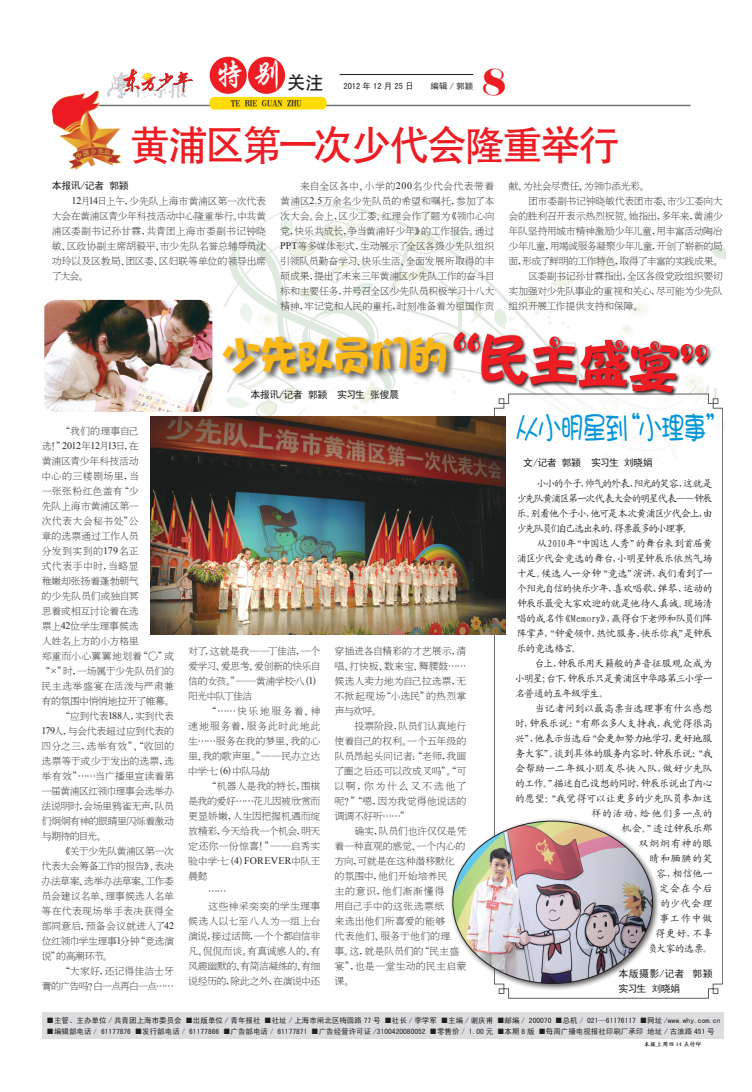
<style>
.page{position:relative;width:752px;height:1092px;background:#fff}
.page>*{position:absolute;margin:0;border:0;box-sizing:border-box;transform-origin:0 0}
.t1{font:54px "H Yo 3 gj";color:#ee1d23}
.t2{font:41px "DFP Hai Bao W12";letter-spacing:-.1em;color:#fcb814}
.t3{font:40px "H Yb 1 gj";letter-spacing:-.055em;color:#ee1d23}
.t4{font:36px "Elephant";color:#ee1d23}
.t5{font:34px "H Yi 1 gj";color:#fff}
.t6{font:31.6px "DFP Shao Nv W5";letter-spacing:-.08em;color:#0095d9;scale:.77 1}
.t7{font:10px/15px "H Ya 2 gj";letter-spacing:-.03em;color:#231f20;text-align:justify}
.t8{font:10px/15px "Kai Ti GB2312";letter-spacing:-.045em;color:#231f20;text-align:justify}
.t9{font:10px/15px "Kai Ti GB2312";letter-spacing:-.01em;color:#231f20;text-align:right}
.t10{font:10px/15px "H Ya 2 gj";letter-spacing:-.01em;color:#231f20}
.t11{font:10px "H Ya 2 gj";letter-spacing:-.05em;color:#231f20}
.t12{font:10px "H Ya 2 gj";letter-spacing:-.06em;color:#231f20}
.t13{font:10px "H Ya 2 gj";letter-spacing:.03em;color:#231f20}
.t14{font:10px "H Ya 2 gj";letter-spacing:-.005em;color:#231f20}
.t15{font:10px "Sim Hei";letter-spacing:-.05em;color:#231f20}
.t16{font:10px "H Ya 2 gj";letter-spacing:-.055em;color:#231f20}
.t17{font:10px "H Ya 2 gj";color:#231f20}
.t18{font:10px "H Ya 2 gj";letter-spacing:-.065em;color:#231f20}
.t19{font:10px "H Ya 2 gj";letter-spacing:.02em;color:#231f20}
.t20{font:10px "H Ya 2 gj";letter-spacing:.025em;color:#231f20}
.t21{font:10px "H Ya 2 gj";letter-spacing:-.07em;color:#231f20}
.t22{font:10px "H Ya 2 gj";letter-spacing:.01em;color:#231f20}
.t23{font:10px "H Ya 2 gj";letter-spacing:-.095em;color:#231f20}
.t24{font:10px/15px "Sim Hei";letter-spacing:.005em;color:#231f20}
.t25{font:10px "H Ya 2 gj";letter-spacing:.035em;color:#231f20}
.t26{font:9px "H Ya 5 gj";color:#231f20}
.t27{font:8.5px "Sim Hei";letter-spacing:.125em;color:#231f20}
.t28{font:8.5px "Sim Hei";color:#231f20}
.t29{font:7.5px "Sim Hei";color:#231f20}
.t30{font:6px "H Yc 3 gj";color:#231f20}
.s1{font-family:"H Yb 1 gj";font-size:18px}
.s2{font-family:"Times New Roman"}
.s3{font-family:"Sim Sun"}
</style>
<div class="page">
<img style="left:224px;top:205px;width:501px;height:296px">
<hr style="left:73px;top:105px;width:617px;height:1px;background:#6c6d70">
<div style="left:209px;top:97px;width:117px;height:12px;background:#ffdc01;border-radius:5px"></div>
<div style="left:209px;top:57px;width:38px;height:37px;background:#ee1d23;border-radius:50%"></div>
<div style="left:248px;top:57px;width:37px;height:37px;background:#ee1d23;border-radius:50%"></div>
<hr style="left:339px;top:74px;width:134px;height:1px;background:#231f20">
<img style="left:107px;top:68px;width:86px;height:30px">
<div style="left:43px;top:1012px;width:680px;height:26px;background:#dcdddf"></div>
<svg style="left:494px;top:394px;width:228px;height:604px"></svg>
<div style="left:449px;top:817px;width:210px;height:174px;background:#231f20;opacity:.75"></div>
<img style="left:452px;top:821px;width:200px;height:162px">
<div style="left:221px;top:335px;width:234px;height:48px;background:#231f20;opacity:.75"></div>
<svg style="left:452px;top:331px;width:260px;height:66px"></svg>
<img style="left:52px;top:92px;width:43px;height:69px">
<img style="left:44px;top:300px;width:168px;height:112px">
<img style="left:150px;top:416px;width:355px;height:218px">
<p class="t27" style="left:250px;top:82px;width:164px"><sup>别</sup><span class="s1">关注</span> 2012年12月25日</p>
<h3 class="t5" style="left:212px;top:57px;width:35px">特</h3>
<p class="t26" style="left:230px;top:99px;width:72px">TE BIE GUAN ZHU</p>
<p class="t28" style="left:430px;top:82px;width:44px">编辑 / 郭颖</p>
<h3 class="t4" style="left:481px;top:59px;width:26px">8</h3>
<h3 class="t3" style="left:130px;top:125px;width:490px">黄浦区第一次少代会隆重举行</h3>
<p class="t15" style="left:52px;top:181px;width:78px">本报讯/记者 郭颖</p>
<p class="t7" style="left:52px;top:193px;width:216px;text-indent:20px"><span class="s2">12</span>月<span class="s2">14</span>日上午，少先队上海市黄浦区第一次代表大会在黄浦区青少年科技活动中心隆重举行。中共黄浦区委副书记孙甘霖，共青团上海市委副书记钟晓敏、区政协副主席胡毅平、市少先队名誉总辅导员沈功玲以及区教局、团区委、区妇联等单位的领导出席了大会。</p>
<p class="t7" style="left:280px;top:178px;width:216px;text-indent:20px">来自全区各中、小学的<span class="s2">200</span>名少代会代表带着黄浦区<span class="s2">2.5</span>万余名少先队员的希望和嘱托，参加了本次大会。会上，区少工委、红理会作了题为《领巾心向党，快乐共成长，争当黄浦好少年》的工作报告。通过<span class="s2">PPT</span>等多媒体形式，生动展示了全区各级少先队组织引领队员勤奋学习、快乐生活、全面发展所取得的丰硕成果，提出了未来三年黄浦区少先队工作的奋斗目标和主要任务，并号召全区少先队员积极学习十八大精神，牢记党和人民的重托，时刻准备着为祖国作贡</p>
<p class="t21" style="left:508px;top:181px;width:142px">献、为社会尽责任、为领巾添光彩。</p>
<p class="t11" style="left:528px;top:196px;width:196px">团市委副书记钟晓敏代表团市委、市少工委向大</p>
<p class="t7" style="left:508px;top:208px;width:216px">会的胜利召开表示热烈祝贺。她指出，多年来，黄浦少</p>
<p class="t7" style="left:508px;top:223px;width:216px">年队坚持用城市精神激励少年儿童，用丰富活动陶冶</p>
<p class="t12" style="left:508px;top:241px;width:216px">少年儿童，用竭诚服务凝聚少年儿童，开创了崭新的局</p>
<p class="t18" style="left:508px;top:256px;width:216px">面，形成了鲜明的工作特色，取得了丰富的实践成果。</p>
<p class="t7" style="left:528px;top:268px;width:196px">区委副书记孙甘霖指出，全区各级党政组织要切</p>
<p class="t11" style="left:508px;top:286px;width:216px">实加强对少先队事业的重视和关心，尽可能为少先队</p>
<p class="t7" style="left:508px;top:298px;width:136px">组织开展工作提供支持和保障。</p>
<p class="t14" style="left:60px;top:426px;width:80px">“我们的理事自己</p>
<p class="t7" style="left:42px;top:438px;width:99px">选！”<span class="s2">2012</span>年<span class="s2">12</span>月<span class="s2">13</span>日，在</p>
<p class="t7" style="left:42px;top:453px;width:99px">黄浦区青少年科技活动</p>
<p class="t13" style="left:42px;top:471px;width:99px">中心的三楼剧场里，当</p>
<p class="t19" style="left:42px;top:486px;width:99px">一张张粉红色盖有“少</p>
<p class="t7" style="left:42px;top:498px;width:99px">先队上海市黄浦区第一</p>
<p class="t25" style="left:42px;top:516px;width:99px">次代表大会秘书处”公</p>
<p class="t7" style="left:42px;top:528px;width:99px">章的选票通过工作人员</p>
<p class="t20" style="left:42px;top:546px;width:99px">分发到实到的<span class="s2">179</span>名正</p>
<p class="t13" style="left:42px;top:561px;width:99px">式代表手中时，当略显</p>
<p class="t7" style="left:42px;top:573px;width:99px">稚嫩却张扬着蓬勃朝气</p>
<p class="t7" style="left:42px;top:588px;width:99px">的少先队员们或独自冥</p>
<p class="t7" style="left:42px;top:603px;width:99px">思着或相互讨论着在选</p>
<p class="t7" style="left:42px;top:618px;width:99px">票上<span class="s2">42</span>位学生理事候选</p>
<p class="t7" style="left:42px;top:633px;width:99px">人姓名上方的小方格里</p>
<p class="t17" style="left:42px;top:651px;width:134px">郑重而小心翼翼地划着“○”或</p>
<p class="t7" style="left:40px;top:663px;width:135px">“×”时，一场属于少先队员们的</p>
<p class="t13" style="left:41px;top:681px;width:134px">民主选举盛宴在活泼与严肃兼</p>
<p class="t11" style="left:42px;top:696px;width:134px">有的氛围中悄悄地拉开了帷幕。</p>
<p class="t7" style="left:60px;top:708px;width:115px">“应到代表<span class="s2">188</span>人，实到代表</p>
<p class="t7" style="left:41px;top:723px;width:134px"><span class="s2">179</span>人，与会代表超过应到代表的</p>
<p class="t22" style="left:42px;top:741px;width:134px">四分之三，选举有效”、“收回的</p>
<p class="t7" style="left:42px;top:753px;width:134px">选票等于或少于发出的选票，选</p>
<p class="t10" style="left:42px;top:768px;width:134px">举有效”……当广播里宣读着第</p>
<p class="t11" style="left:42px;top:786px;width:134px">一届黄浦区红领巾理事会选举办</p>
<p class="t7" style="left:42px;top:798px;width:134px">法说明时，会场里鸦雀无声，队员</p>
<p class="t12" style="left:42px;top:816px;width:134px">们炯炯有神的眼睛里闪烁着激动</p>
<p class="t7" style="left:42px;top:828px;width:66px">与期待的目光。</p>
<p class="t12" style="left:60px;top:846px;width:115px">《关于少先队黄浦区第一次</p>
<p class="t16" style="left:42px;top:861px;width:134px">代表大会筹备工作的报告》、表决</p>
<p class="t11" style="left:42px;top:876px;width:134px">办法草案、选举办法草案、工作委</p>
<p class="t7" style="left:42px;top:888px;width:134px">员会建议名单、理事候选人名单</p>
<p class="t19" style="left:42px;top:906px;width:134px">等在代表现场举手表决获得全</p>
<p class="t14" style="left:42px;top:921px;width:134px">部同意后，预备会议就进入了<span class="s2">42</span></p>
<p class="t11" style="left:42px;top:936px;width:134px">位红领巾学生理事<span class="s2">1</span>分钟“竞选演</p>
<p class="t7" style="left:42px;top:948px;width:72px">说”的高潮环节。</p>
<p class="t14" style="left:60px;top:966px;width:115px">“大家好，还记得佳洁士牙</p>
<p class="t23" style="left:42px;top:981px;width:134px">膏的广告吗？白一点再白一点……</p>
<h1 class="t1" style="left:428px;top:327px;width:306px;rotate:3deg">“民主盛宴”</h1>
<h3 class="t6" style="left:514px;top:412px;width:279px">从小明星到“小理事”</h3>
<p class="t15" style="left:523px;top:457px;width:131px">文/记者 郭颖 实习生 刘晓娟</p>
<h2 class="t2" style="left:221px;top:335px;width:229px">少先队员们的</h2>
<p class="t15" style="left:250px;top:389px;width:150px">本报讯/记者 郭颖 实习生 张俊晨</p>
<p class="t7" style="left:188px;top:643px;width:135px">对了，这就是我——丁佳洁，一个爱学习、爱思考、爱创新的快乐自信的女孩。”——黄浦学校<span class="s2">·</span>八（<span class="s2">1</span>）阳光中队丁佳洁</p>
<p class="t7" style="left:188px;top:703px;width:134px;text-indent:19px">“……快乐地服务着、神速地服务着，服务此时此地此生……服务在我的梦里、我的心里、我的歌声里。”——民办立达中学<span class="s2">·</span>七（<span class="s2">6</span>）中队马<span class="s3">劼</span></p>
<p class="t7" style="left:207px;top:778px;width:115px">“机器人是我的特长，围棋</p>
<p class="t11" style="left:188px;top:796px;width:134px">是我的爱好……花儿因被欣赏而</p>
<p class="t7" style="left:188px;top:808px;width:134px">更显娇嫩，人生因把握机遇而绽</p>
<p class="t11" style="left:188px;top:826px;width:134px">放精彩，今天给我一个机会，明天</p>
<p class="t17" style="left:188px;top:841px;width:134px">定还你一份惊喜！”——启秀实</p>
<p class="t7" style="left:188px;top:853px;width:134px">验中学<span class="s2">·</span>七（<span class="s2">4</span>）<span class="s2">FOREVER</span>中队王</p>
<p class="t7" style="left:188px;top:868px;width:21px">晨懿</p>
<p class="t7" style="left:208px;top:883px;width:20px">……</p>
<p class="t20" style="left:208px;top:901px;width:114px">这些神采奕奕的学生理事</p>
<p class="t13" style="left:188px;top:916px;width:134px">候选人以七至八人为一组上台</p>
<p class="t7" style="left:188px;top:928px;width:134px">演说，接过话筒，一个个都自信非</p>
<p class="t7" style="left:188px;top:943px;width:134px">凡、侃侃而谈。有真诚感人的、有</p>
<p class="t16" style="left:188px;top:961px;width:134px">风趣幽默的、有简洁凝练的、有细</p>
<p class="t12" style="left:188px;top:976px;width:134px">说经历的，除此之外，在演说中还</p>
<p class="t7" style="left:334px;top:643px;width:133px">穿插进各自精彩的才艺展示，清唱、打快板、数来宝、舞腰鼓……候选人卖力地为自己拉选票，无不掀起现场“小选民”的热烈掌声与欢呼。</p>
<p class="t7" style="left:334px;top:718px;width:133px;text-indent:20px">投票阶段，队员们认真地行使着自己的权利。一个五年级的队员昂起头问记者：“老师，我画了圈之后还可以改成叉吗”。“可以啊，你为什么又不选他了呢？”“嗯，因为我觉得他说话的调调不好听……”</p>
<p class="t10" style="left:334px;top:823px;width:133px;text-indent:20px">确实，队员们也许仅仅是凭着一种直观的感觉、一个内心的方向，可就是在这种潜移默化的氛围中，他们开始培养民<br>主的意识，他们渐渐懂得<br>用自己手中的这张选票纸<br>来选出他们所喜爱的能够<br>代表他们、服务于他们的理<br>事。这，就是队员们的“民主盛宴”，也是一堂生动的民主启蒙课。</p>
<p class="t8" style="left:516px;top:476px;width:197px;text-indent:20px">小小的个子、帅气的外表、阳光的笑容，这就是少先队黄浦区第一次代表大会的明星代表——钟辰乐。别看他个子小，他可是本次黄浦区少代会上，由少先队员们自己选出来的、得票最多的小理事。</p>
<p class="t8" style="left:516px;top:536px;width:197px;text-indent:20px">从2010年“中国达人秀”的舞台来到首届黄浦区少代会竞选的舞台，小明星钟辰乐依然气场十足。候选人一分钟“竞选”演讲，我们看到了一个阳光自信的快乐少年，喜欢唱歌、弹琴、运动的钟辰乐最受大家欢迎的就是他待人真诚。现场清唱的成名作《Memory》，赢得台下老师和队员们阵阵掌声，“钟爱领巾、热忱服务、快乐你我”是钟辰乐的竞选格言。</p>
<p class="t8" style="left:515px;top:656px;width:199px;text-indent:20px">台上，钟辰乐用天籁般的声音征服观众成为小明星；台下，钟辰乐只是黄浦区中华路第三小学一名普通的五年级学生。</p>
<p class="t9" style="left:515px;top:701px;width:199px">当记者问到以最高票当选理事有什么感想<br>时，钟辰乐说：“有那么多人支持我，我觉得很高兴”，他表示当选后“会更加努力地学习，更好地服务大家”。谈到具体的服务内容时，钟辰乐说：“我会帮助一二年级小朋友尽快入队，做好少先队的工作。”描述自己设想的同时，钟辰乐说出了内心的愿望：“我觉得可以让更多的少先队员参加这样的活动，给他们多一点的<br>机会。”透过钟辰乐那<br>双炯炯有神的眼<br>睛和腼腆的笑<br>容，相信他一<br>定会在今后<br>的少代会理<br>事工作中做<br>得更好，不辜<br>负大家的选票。</p>
<p class="t24" style="left:618px;top:965px;width:96px">本版摄影/记者 郭颖实习生 刘晓娟</p>
<p class="t29" style="left:47px;top:1016px;width:675px">■主管、主办单位 / 共青团上海市委员会 ■出版单位 / 青年报社 ■社址 / 上海市闸北区梅园路 77 号 ■社长 / 李学军 ■主编 / 谢庆甫 ■邮编／ 200070 ■总机／ 021—61176117 ■网址 /www.why.com.cn</p>
<p class="t29" style="left:47px;top:1027px;width:669px">■编辑部电话／ 61177876 ■发行部电话／ 61177866 ■广告部电话／ 61177871 ■广告经营许可证 /3100420080052 ■零售价／ 1.00 元 ■本期 8 版 ■每周广播电视报社印刷厂承印 地址 / 古浪路 451 号</p>
<p class="t30" style="left:644px;top:1041px;width:58px">本报上周四 14 点付印</p>
</div>
